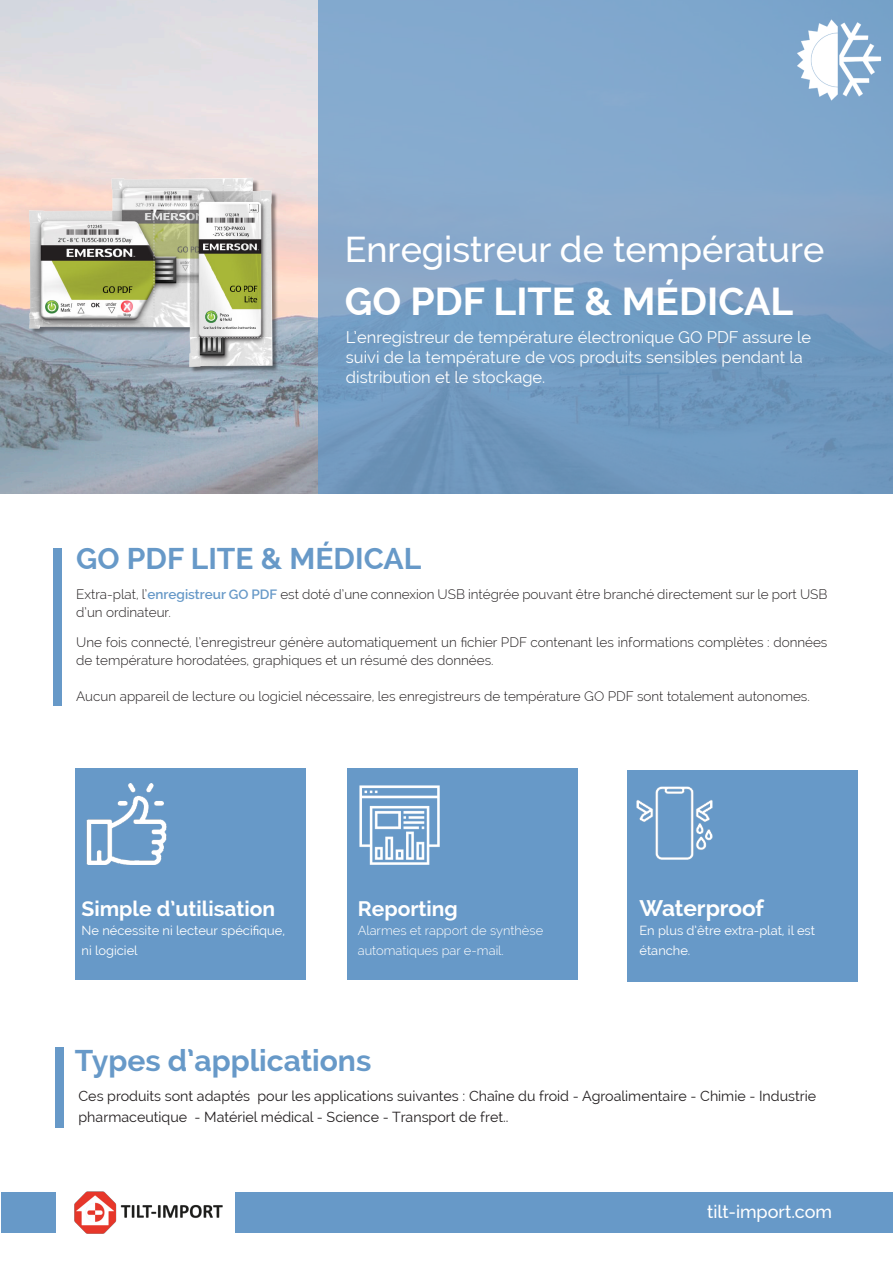
<style>
.page{position:relative;width:893px;height:1263px;background:#fff}
.page>*{position:absolute;margin:0;border:0;box-sizing:border-box;transform-origin:0 0}
.t1{font:700 39px "Raleway";color:#fff}
.t2{font:500 36px "Raleway";color:#fff}
.t3{font:700 30px "Raleway";color:#6799c8}
.t4{font:700 22.5px "Raleway";color:#fff}
.t5{font:700 21px "Raleway";color:#fff}
.t6{font:500 18px "Raleway";color:#fff}
.t7{font:16.5px/19.8px "Raleway";color:#fff}
.t8{font:14.25px "Raleway";color:#231f20}
.t9{font:300 13.5px/18px "Raleway";color:#231f20}
.t10{font:12.9px/19.4px "Raleway";color:#fff}
.t11{font:300 12.9px "Raleway";color:#fff}
.s1{font-weight:600;color:#6799c8}
</style>
<div class="page">
<img style="left:0;top:0;width:319px;height:493px">
<svg style="left:319px;top:0;width:574px;height:493px;background:#7ba1c6"></svg>
<div style="left:235px;top:1192px;width:658px;height:40px;background:#6799c8"></div>
<div style="left:1px;top:1192px;width:54px;height:40px;background:#6799c8"></div>
<img style="left:74px;top:1191px;width:149px;height:43px">
<img style="left:784px;top:5px;width:109px;height:110px">
<img style="left:16px;top:165px;width:274px;height:230px">
<div style="left:75px;top:767px;width:230px;height:212px;background:#6799c8"></div>
<img style="left:86px;top:783px;width:81px;height:82px">
<div style="left:628px;top:770px;width:230px;height:212px;background:#6799c8"></div>
<div style="left:347px;top:768px;width:231px;height:212px;background:#6799c8"></div>
<img style="left:359px;top:785px;width:81px;height:80px">
<img style="left:636px;top:786px;width:77px;height:74px">
<div style="left:54px;top:548px;width:8px;height:158px;background:#6799c8"></div>
<div style="left:55px;top:1047px;width:9px;height:81px;background:#6799c8"></div>
<p class="t2" style="left:345px;top:229px;width:481px">Enregistreur de température</p>
<p class="t1" style="left:345px;top:279px;width:450px">GO PDF LITE &amp; MÉDICAL</p>
<p class="t7" style="left:346px;top:328px;width:467px">L’enregistreur de température électronique GO PDF assure le suivi de la température de vos produits sensibles pendant la distribution et le stockage.</p>
<p class="t3" style="left:76px;top:542px;width:347px">GO PDF LITE &amp; MÉDICAL</p>
<p class="t9" style="left:76px;top:585px;width:753px">Extra-plat, l’<span class="s1">enregistreur GO PDF</span> est doté d’une connexion USB intégrée pouvant être branché directement sur le port USB d’un ordinateur.</p>
<p class="t9" style="left:76px;top:633px;width:753px">Une fois connecté, l’enregistreur génère automatiquement un fichier PDF contenant les informations complètes : données de température horodatées, graphiques et un résumé des données.</p>
<p class="t9" style="left:76px;top:687px;width:735px">Aucun appareil de lecture ou logiciel nécessaire, les enregistreurs de température GO PDF sont totalement autonomes.</p>
<p class="t5" style="left:82px;top:896px;width:195px">Simple d’utilisation</p>
<p class="t10" style="left:82px;top:921px;width:205px">Ne nécessite ni lecteur spécifique,</p>
<p class="t10" style="left:82px;top:940px;width:58px">ni logiciel</p>
<p class="t5" style="left:358px;top:896px;width:102px">Reporting</p>
<p class="t11" style="left:358px;top:923px;width:187px">Alarmes et rapport de synthèse</p>
<p class="t11" style="left:358px;top:942px;width:148px">automatiques par e-mail.</p>
<p class="t3" style="left:75px;top:1043px;width:298px">Types d’applications</p>
<p class="t4" style="left:639px;top:895px;width:126px">Waterproof</p>
<p class="t10" style="left:639px;top:921px;width:177px">En plus d’être extra-plat, il est étanche.</p>
<p class="t8" style="left:79px;top:1087px;width:739px">Ces produits sont adaptés pour les applications suivantes : Chaîne du froid - Agroalimentaire - Chimie - Industrie</p>
<p class="t8" style="left:79px;top:1108px;width:431px">pharmaceutique - Matériel médical - Science - Transport de fret..</p>
<h3 class="t6" style="left:707px;top:1202px;width:126px">tilt-import.com</h3>
</div>
